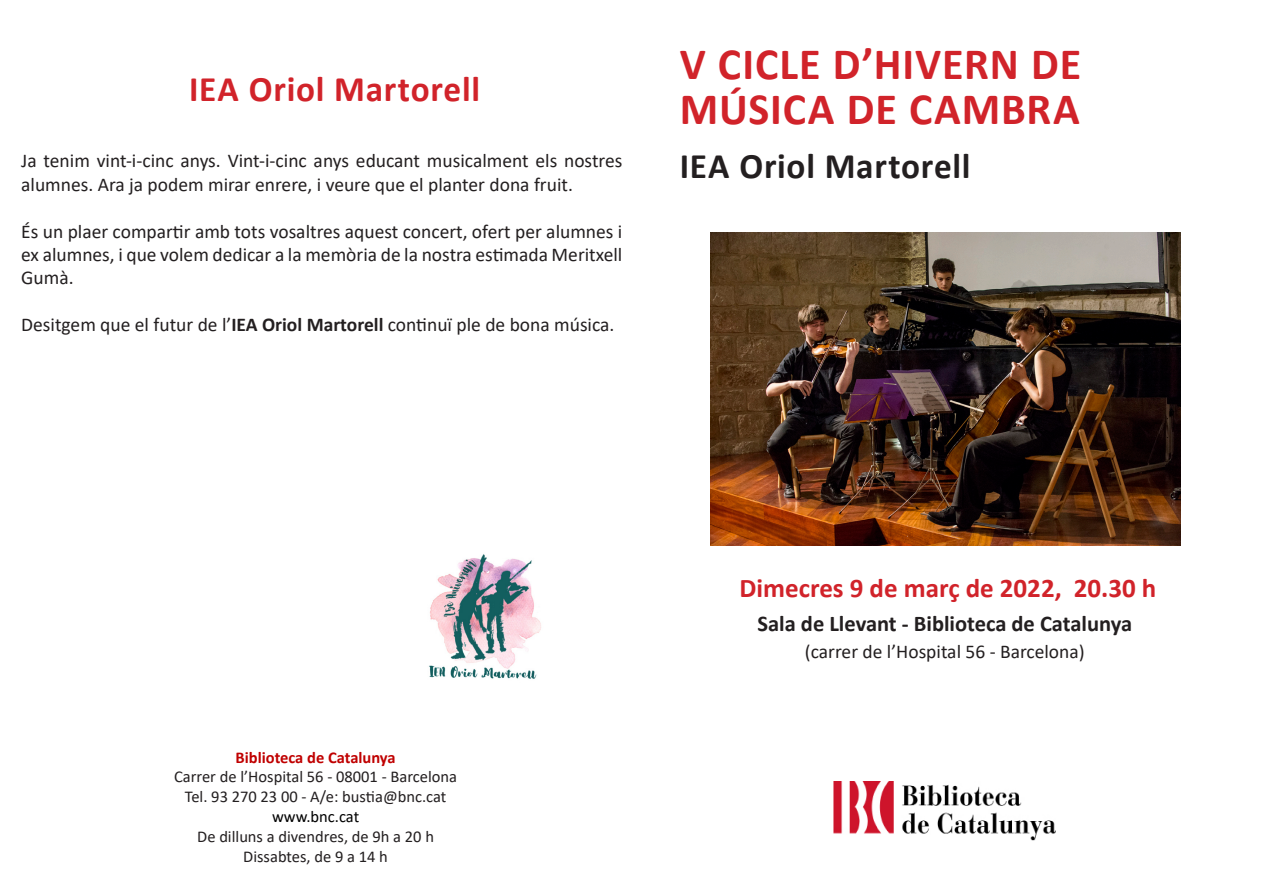
<style>
.page{position:relative;width:1263px;height:893px;background:#fff}
.page>*{position:absolute;margin:0;border:0;box-sizing:border-box;transform-origin:0 0}
.t1{font:700 45px "Calibri";letter-spacing:.02em;color:#d1232a}
.t2{font:700 36px "Calibri";letter-spacing:.02em;color:#231f20}
.t3{font:700 36px "Calibri";letter-spacing:.02em;color:#d1232a}
.t4{font:700 27px "Calibri";color:#d1232a}
.t5{font:700 22.5px "Calibri";color:#231f20}
.t6{font:19.5px/23.4px "Calibri";color:#231f20}
.t7{font:16.5px "Calibri";color:#231f20}
.t8{font:700 16.5px "Calibri";color:#c00000}
.t9{font:16.5px "Calibri";color:#000}
.s1{font-weight:700}
</style>
<div class="page">
<img style="left:833px;top:781px;width:222px;height:60px">
<img style="left:711px;top:232px;width:470px;height:313px">
<img style="left:429px;top:554px;width:112px;height:125px">
<p class="t3" style="left:189px;top:63px;width:292px">IEA Oriol Martorell</p>
<p class="t6" style="left:21px;top:149px;width:603px">Ja tenim vint-i-cinc anys. Vint-i-cinc anys educant musicalment els nostres alumnes. Ara ja podem mirar enrere, i veure que el planter dona fruit.</p>
<p class="t6" style="left:21px;top:219px;width:603px;text-align:justify">És un plaer compartir amb tots vosaltres aquest concert, ofert per alumnes i ex alumnes, i que volem dedicar a la memòria de la nostra estimada Meritxell Gumà.</p>
<p class="t6" style="left:21px;top:313px;width:595px">Desitgem que el futur de l’<span class="s1">IEA Oriol Martorell</span> continuï ple de bona música.</p>
<p class="t1" style="left:680px;top:32px;width:403px">V CICLE D’HIVERN DE</p>
<p class="t1" style="left:680px;top:77px;width:402px">MÚSICA DE CAMBRA</p>
<p class="t2" style="left:680px;top:140px;width:292px">IEA Oriol Martorell</p>
<p class="t8" style="left:236px;top:745px;width:162px">Biblioteca de Catalunya</p>
<p class="t7" style="left:174px;top:765px;width:285px">Carrer de l’Hospital 56 - 08001 - Barcelona</p>
<p class="t7" style="left:185px;top:785px;width:263px">Tel. 93 270 23 00 - A/e: bustia@bnc.cat</p>
<p class="t9" style="left:272px;top:805px;width:89px">www.bnc.cat</p>
<p class="t7" style="left:197px;top:825px;width:238px">De dilluns a divendres, de 9h a 20 h</p>
<p class="t7" style="left:243px;top:845px;width:146px">Dissabtes, de 9 a 14 h</p>
<p class="t4" style="left:739px;top:569px;width:418px">Dimecres 9 de març de 2022, 20.30 h</p>
<p class="t5" style="left:757px;top:608px;width:376px">Sala de Llevant - Biblioteca de Catalunya</p>
<p class="t6" style="left:805px;top:640px;width:281px">(carrer de l’Hospital 56 - Barcelona)</p>
</div>
